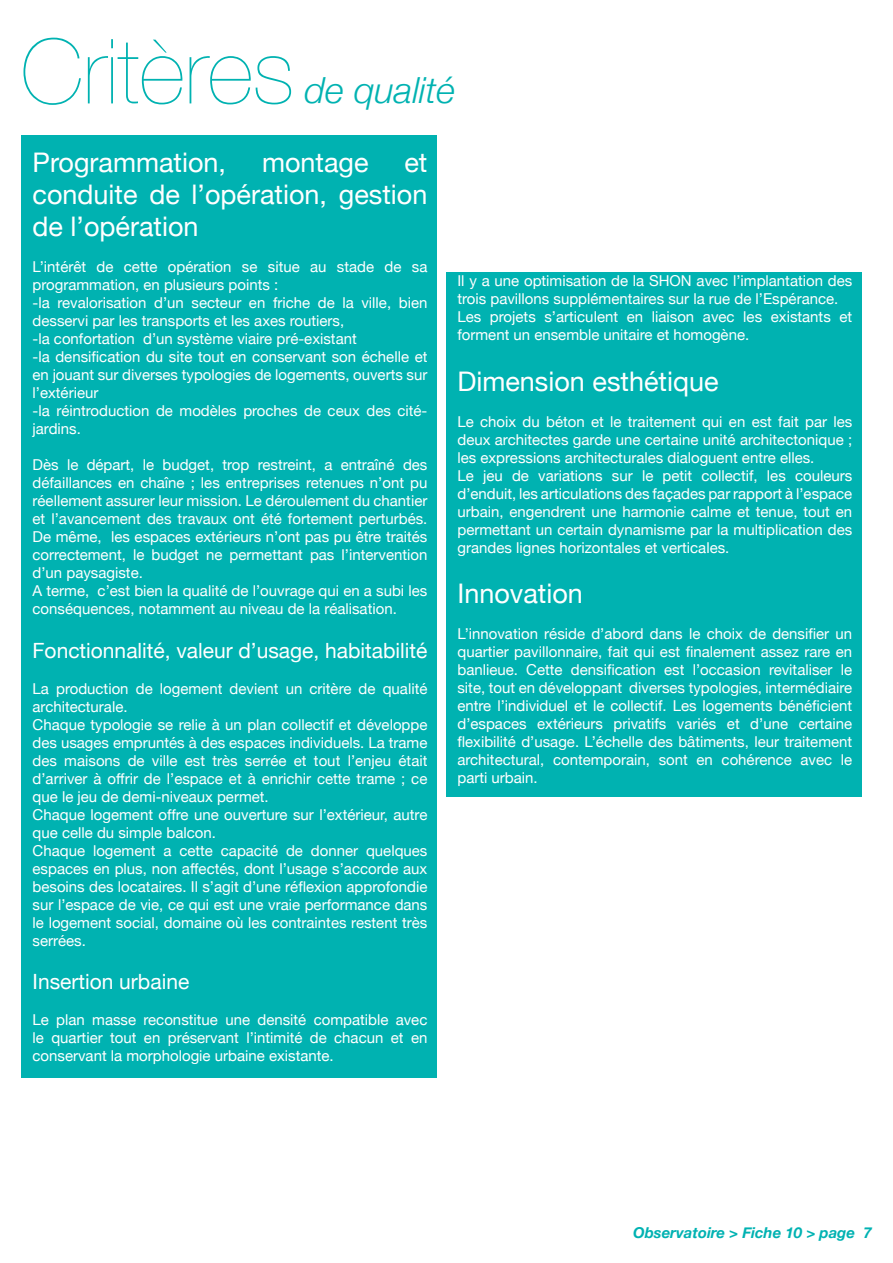
<style>
.page{position:relative;width:893px;height:1263px;background:#fff}
.page>*{position:absolute;margin:0;border:0;box-sizing:border-box;transform-origin:0 0}
.t1{font:200 90px "Helvetica Neue";color:#00b2b1}
.t2{font:italic 300 36px "Helvetica Neue";color:#00b2b1}
.t3{font:27px/32.4px "Helvetica Neue";color:#fff;text-align:justify}
.t4{font:21px "Helvetica Neue";color:#fff}
.t5{font:15px/18px "Helvetica Neue";color:#fff}
.t6{font:italic 700 15px "Helvetica Neue";color:#00b2b2}
</style>
<div class="page">
<div style="left:22px;top:136px;width:415px;height:942px;background:#00b2b1"></div>
<div style="left:446px;top:272px;width:416px;height:525px;background:#00b2b1"></div>
<h1 class="t1" style="left:21px;top:20px;width:275px">Critères</h1>
<h2 class="t2" style="left:305px;top:69px;width:152px">de qualité</h2>
<h3 class="t3" style="left:33px;top:145px;width:195px">Programmation,</h3>
<h3 class="t3" style="left:262px;top:145px;width:108px">montage</h3>
<h3 class="t3" style="left:33px;top:145px;width:396px;text-indent:372px">et conduite de l’opération, gestion de l’opération</h3>
<p class="t5" style="left:33px;top:258px;width:396px">L’intérêt de cette opération se situe au stade de sa programmation, en plusieurs points :<br>-la revalorisation d’un secteur en friche de la ville, bien desservi par les transports et les axes routiers,<br>-la confortation d’un système viaire pré-existant<br>-la densification du site tout en conservant son échelle et en jouant sur diverses typologies de logements, ouverts sur l’extérieur<br>-la réintroduction de modèles proches de ceux des cité&shy;jardins.</p>
<p class="t5" style="left:33px;top:456px;width:396px">Dès le départ, le budget, trop restreint, a entraîné des défaillances en chaîne ; les entreprises retenues n’ont pu réellement assurer leur mission. Le déroulement du chantier et l’avancement des travaux ont été fortement perturbés.<br>De même, les espaces extérieurs n’ont pas pu être traités correctement, le budget ne permettant pas l’intervention d’un paysagiste.<br>A terme, c’est bien la qualité de l’ouvrage qui en a subi les conséquences, notamment au niveau de la réalisation.</p>
<h3 class="t4" style="left:33px;top:638px;width:396px">Fonctionnalité, valeur d’usage, habitabilité</h3>
<p class="t5" style="left:33px;top:679px;width:396px">La production de logement devient un critère de qualité architecturale.<br>Chaque typologie se relie à un plan collectif et développe des usages empruntés à des espaces individuels. La trame des maisons de ville est très serrée et tout l’enjeu était d’arriver à offrir de l’espace et à enrichir cette trame ; ce que le jeu de demi-niveaux permet.<br>Chaque logement offre une ouverture sur l’extérieur, autre que celle du simple balcon.<br>Chaque logement a cette capacité de donner quelques espaces en plus, non affectés, dont l’usage s’accorde aux besoins des locataires. Il s’agit d’une réflexion approfondie sur l’espace de vie, ce qui est une vraie performance dans le logement social, domaine où les contraintes restent très serrées.</p>
<h3 class="t4" style="left:33px;top:969px;width:158px">Insertion urbaine</h3>
<p class="t5" style="left:33px;top:1010px;width:396px;text-align:justify">Le plan masse reconstitue une densité compatible avec le quartier tout en préservant l’intimité de chacun et en conservant la morphologie urbaine existante.</p>
<p class="t5" style="left:457px;top:272px;width:396px">Il y a une optimisation de la SHON avec l’implantation des trois pavillons supplémentaires sur la rue de l’Espérance.<br>Les projets s’articulent en liaison avec les existants et forment un ensemble unitaire et homogène.</p>
<h3 class="t3" style="left:457px;top:365px;width:263px">Dimension esthétique</h3>
<p class="t5" style="left:457px;top:412px;width:396px">Le choix du béton et le traitement qui en est fait par les deux architectes garde une certaine unité architectonique ; les expressions architecturales dialoguent entre elles.<br>Le jeu de variations sur le petit collectif, les couleurs d’enduit, les articulations des façades par rapport à l’espace urbain, engendrent une harmonie calme et tenue, tout en permettant un certain dynamisme par la multiplication des grandes lignes horizontales et verticales.</p>
<h3 class="t3" style="left:457px;top:577px;width:127px">Innovation</h3>
<p class="t5" style="left:457px;top:625px;width:396px;text-align:justify">L’innovation réside d’abord dans le choix de densifier un quartier pavillonnaire, fait qui est finalement assez rare en banlieue. Cette densification est l’occasion revitaliser le site, tout en développant diverses typologies, intermédiaire entre l’individuel et le collectif. Les logements bénéficient d’espaces extérieurs privatifs variés et d’une certaine flexibilité d’usage. L’échelle des bâtiments, leur traitement architectural, contemporain, sont en cohérence avec le parti urbain.</p>
<p class="t6" style="left:633px;top:1224px;width:240px">Observatoire &gt; Fiche 10 &gt; page 7</p>
</div>
